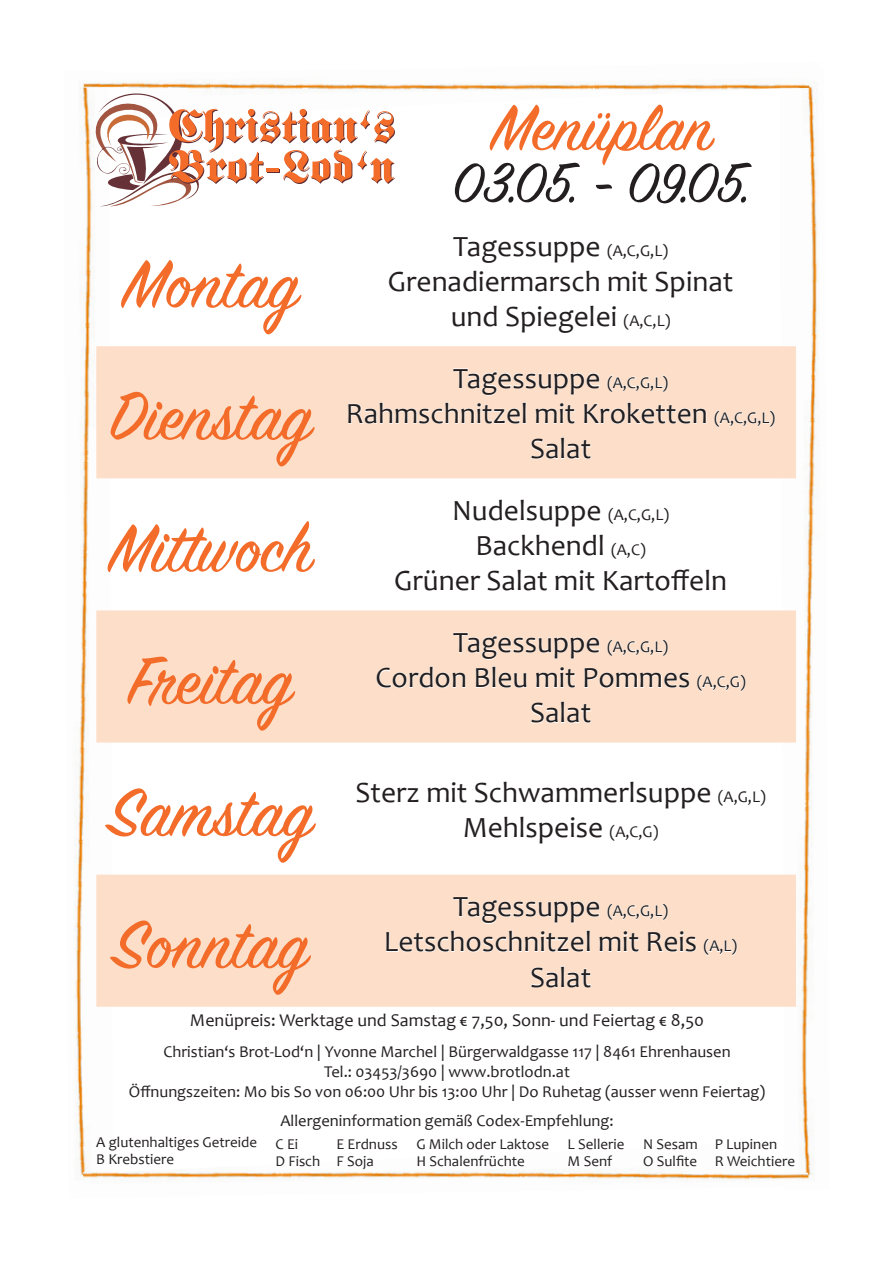
<style>
.page{position:relative;width:893px;height:1263px;background:#fff}
.page>*{position:absolute;margin:0;border:0;box-sizing:border-box;transform-origin:0 0}
.t1{font:75.15px "Sign Painter House Script";color:#f36c2a}
.t2{font:72px "Sign Painter House Script";color:#f36c2a}
.t3{font:62.1px "Sign Painter House Script";color:#231f20}
.t4{font:29.4px/35.2px "Candara";color:#231f20;text-align:center}
.t5{font:18px "Candara";color:#231f20}
.t6{font:16.5px/19.8px "Candara";color:#231f20;text-align:center}
.t7{font:15px/16.5px "Candara";color:#231f20}
.s1{font-size:16.35px}
</style>
<div class="page">
<img style="left:74px;top:87px;width:39px;height:1056px">
<img style="left:798px;top:118px;width:21px;height:1058px">
<img style="left:83px;top:80px;width:735px;height:38px">
<img style="left:76px;top:1143px;width:733px;height:39px">
<svg style="left:94px;top:91px;width:301px;height:115px"></svg>
<svg style="left:96px;top:346px;width:700px;height:661px;fill:#fddec8"></svg>
<svg style="left:453px;top:368px;width:147px;height:28px;background:#fde4d3"></svg>
<svg style="left:607px;top:375px;width:61px;height:17px"></svg>
<svg style="left:348px;top:402px;width:179px;height:22px;background:#fde5d5"></svg>
<svg style="left:535px;top:403px;width:40px;height:21px"></svg>
<svg style="left:584px;top:402px;width:123px;height:22px"></svg>
<svg style="left:714px;top:410px;width:61px;height:18px"></svg>
<svg style="left:531px;top:437px;width:60px;height:22px"></svg>
<svg style="left:454px;top:499px;width:147px;height:28px"></svg>
<svg style="left:608px;top:507px;width:61px;height:17px"></svg>
<svg style="left:477px;top:534px;width:126px;height:22px"></svg>
<svg style="left:611px;top:542px;width:35px;height:18px"></svg>
<svg style="left:395px;top:570px;width:86px;height:21px"></svg>
<svg style="left:487px;top:569px;width:61px;height:23px"></svg>
<svg style="left:555px;top:570px;width:40px;height:21px"></svg>
<svg style="left:604px;top:569px;width:122px;height:23px"></svg>
<svg style="left:453px;top:632px;width:147px;height:28px;background:#fde4d3"></svg>
<svg style="left:607px;top:639px;width:61px;height:17px"></svg>
<svg style="left:376px;top:666px;width:90px;height:22px;background:#fde5d4"></svg>
<svg style="left:475px;top:666px;width:52px;height:22px"></svg>
<svg style="left:535px;top:667px;width:41px;height:21px"></svg>
<svg style="left:584px;top:668px;width:106px;height:20px;background:#fde6d5"></svg>
<svg style="left:697px;top:674px;width:49px;height:18px"></svg>
<svg style="left:531px;top:701px;width:60px;height:23px"></svg>
<svg style="left:356px;top:782px;width:63px;height:21px"></svg>
<svg style="left:427px;top:781px;width:40px;height:22px"></svg>
<svg style="left:474px;top:780px;width:237px;height:29px"></svg>
<svg style="left:718px;top:789px;width:48px;height:17px"></svg>
<svg style="left:464px;top:816px;width:138px;height:28px"></svg>
<svg style="left:609px;top:824px;width:50px;height:17px"></svg>
<svg style="left:453px;top:896px;width:147px;height:28px;background:#fde4d3"></svg>
<svg style="left:607px;top:903px;width:61px;height:18px"></svg>
<svg style="left:386px;top:930px;width:204px;height:23px"></svg>
<svg style="left:599px;top:931px;width:40px;height:21px"></svg>
<svg style="left:647px;top:931px;width:50px;height:21px"></svg>
<svg style="left:703px;top:938px;width:34px;height:18px"></svg>
<svg style="left:531px;top:965px;width:60px;height:23px"></svg>
<h1 class="t1" style="left:123px;top:238px;width:177px">Montag</h1>
<h1 class="t1" style="left:110px;top:370px;width:204px">Dienstag</h1>
<h1 class="t1" style="left:109px;top:502px;width:204px">Mittwoch</h1>
<h1 class="t1" style="left:129px;top:634px;width:165px">Freitag</h1>
<h2 class="t2" style="left:491px;top:84px;width:222px">Menüplan</h2>
<h3 class="t3" style="left:452px;top:145px;width:301px">03.05. - 09.05.</h3>
<p class="t4" style="left:388px;top:228px;width:347px">Tagessuppe <span class="s1">(A,C,G,L)<br></span>Grenadiermarsch mit Spinat und Spiegelei <span class="s1">(A,C,L)</span></p>
<p class="t4" style="left:346px;top:361px;width:431px">Tagessuppe <span class="s1">(A,C,G,L)<br></span>Rahmschnitzel mit Kroketten <span class="s1">(A,C,G,L)<br></span>Salat</p>
<p class="t4" style="left:394px;top:493px;width:334px">Nudelsuppe <span class="s1">(A,C,G,L)<br></span>Backhendl <span class="s1">(A,C)<br></span>Grüner Salat mit Kartoffeln</p>
<p class="t4" style="left:375px;top:625px;width:372px">Tagessuppe <span class="s1">(A,C,G,L)<br></span>Cordon Bleu mit Pommes <span class="s1">(A,C,G)<br></span>Salat</p>
<h1 class="t1" style="left:108px;top:766px;width:207px">Samstag</h1>
<p class="t4" style="left:355px;top:774px;width:412px">Sterz mit Schwammerlsuppe <span class="s1">(A,G,L)<br></span>Mehlspeise <span class="s1">(A,C,G)</span></p>
<h1 class="t1" style="left:113px;top:898px;width:197px">Sonntag</h1>
<p class="t4" style="left:384px;top:889px;width:355px">Tagessuppe <span class="s1">(A,C,G,L)<br></span>Letschoschnitzel mit Reis <span class="s1">(A,L)<br></span>Salat</p>
<p class="t5" style="left:190px;top:1009px;width:516px">Menüpreis: Werktage und Samstag € 7,50, Sonn- und Feiertag € 8,50</p>
<p class="t6" style="left:129px;top:1042px;width:638px">Christian‘s Brot-Lod‘n | Yvonne Marchel | Bürgerwaldgasse 117 | 8461 Ehrenhausen<br>Tel.: 03453/3690 | www.brotlodn.at<br>Öffnungszeiten: Mo bis So von 06:00 Uhr bis 13:00 Uhr | Do Ruhetag (ausser wenn Feiertag)</p>
<p class="t6" style="left:280px;top:1110px;width:335px">Allergeninformation gemäß Codex-Empfehlung:</p>
<p class="t7" style="left:96px;top:1134px;width:162px">A glutenhaltiges Getreide<br>B Krebstiere</p>
<p class="t7" style="left:276px;top:1136px;width:46px">C Ei<br>D Fisch</p>
<p class="t7" style="left:336px;top:1136px;width:63px">E Erdnuss<br>F Soja</p>
<p class="t7" style="left:416px;top:1136px;width:134px">G Milch oder Laktose<br>H Schalenfrüchte</p>
<p class="t7" style="left:568px;top:1136px;width:58px">L Sellerie<br>M Senf</p>
<p class="t7" style="left:643px;top:1136px;width:56px">N Sesam<br>O Sulfite</p>
<p class="t7" style="left:715px;top:1136px;width:82px">P Lupinen<br>R Weichtiere</p>
</div>
